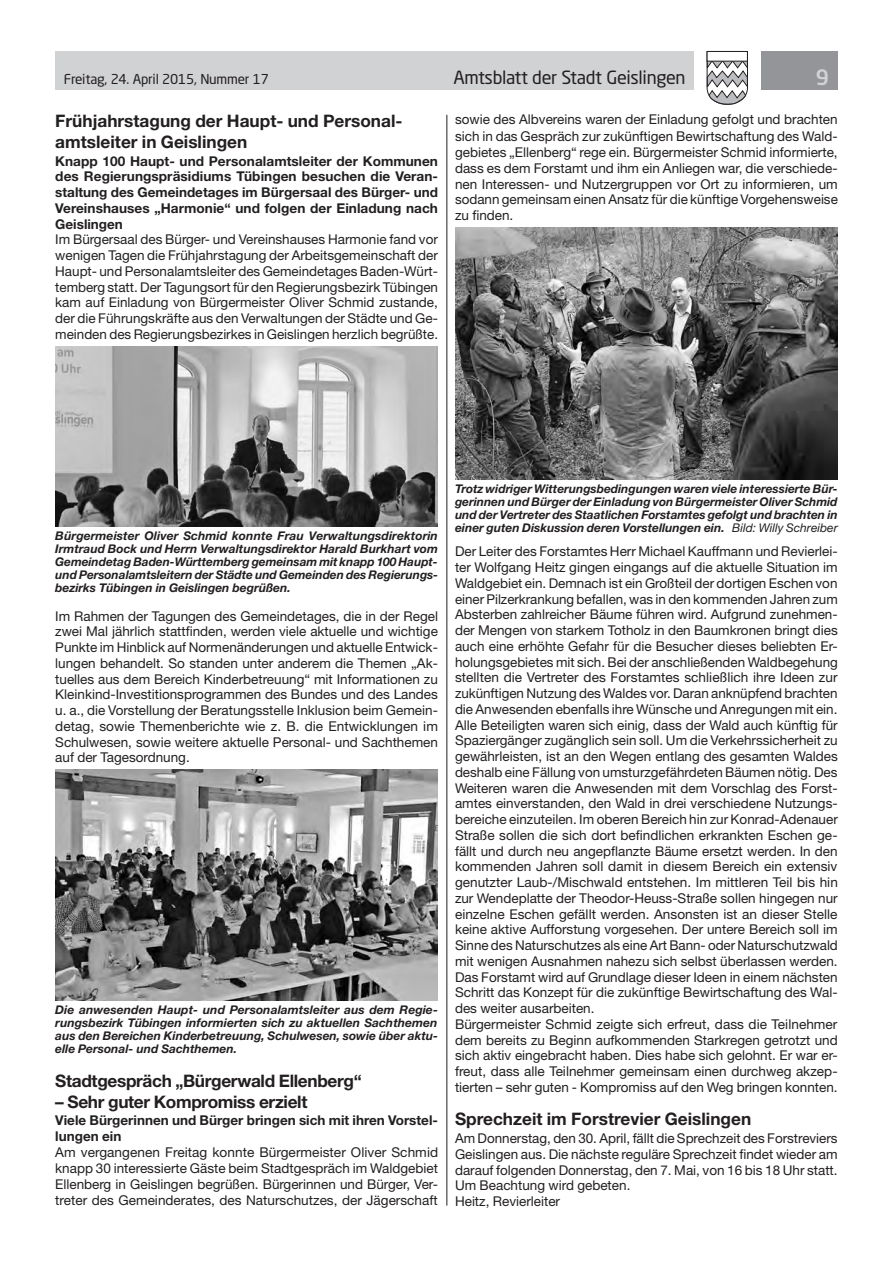
<style>
.page{position:relative;width:893px;height:1263px;background:#fff}
.page>*{position:absolute;margin:0;border:0;box-sizing:border-box;transform-origin:0 0}
.t1{font:500 21px "Neo Sans Std";color:#d1d2d4}
.t2{font:18px "Neo Sans Std";letter-spacing:-.02em;color:#231f20}
.t3{font:700 17.25px/20.5px "Helvetica Neue LT Std";color:#231f20}
.t4{font:700 17.25px "Helvetica Neue LT Std";letter-spacing:-.02em;color:#231f20}
.t5{font:13.5px/15.8px "Helvetica Neue LT Std";color:#231f20;text-align:justify}
.t6{font:700 13.5px/15.8px "Helvetica Neue LT Std";color:#231f20;text-align:justify}
.t7{font:13.5px "Neo Sans Std";letter-spacing:-.015em;color:#231f20}
.t8{font:italic 700 12px/13px "Helvetica Neue LT Std";color:#231f20;text-align:justify}
.s1{font-weight:400}
</style>
<div class="page">
<div style="left:55px;top:51px;width:639px;height:38px;background:#d1d2d4"></div>
<div style="left:761px;top:51px;width:77px;height:38px;background:#939598"></div>
<svg style="left:706px;top:51px;width:42px;height:54px"></svg>
<div style="left:707px;top:51px;width:41px;height:10px;background:#fff;border:1px solid #231f20"></div>
<hr style="left:446px;top:115px;width:1px;height:1090px;background:#231f20">
<img style="left:55px;top:346px;width:383px;height:180px">
<img style="left:55px;top:770px;width:383px;height:230px">
<img style="left:455px;top:228px;width:383px;height:251px">
<p class="t7" style="left:64px;top:71px;width:207px">Freitag, 24. April 2015, Nummer 17</p>
<h2 class="t2" style="left:453px;top:66px;width:234px">Amtsblatt der Stadt Geislingen</h2>
<h1 class="t1" style="left:816px;top:64px;width:15px">9</h1>
<p class="t3" style="left:55px;top:110px;width:349px">Frühjahrstagung der Haupt- und Personal&shy;amtsleiter in Geislingen</p>
<p class="t6" style="left:55px;top:153px;width:384px">Knapp 100 Haupt- und Personalamtsleiter der Kommunen des Regierungspräsidiums Tübingen besuchen die Veran&shy;staltung des Gemeindetages im Bürgersaal des Bürger- und Vereinshauses „Harmonie“ und folgen der Einladung nach Geislingen</p>
<p class="t5" style="left:55px;top:231px;width:384px">Im Bürgersaal des Bürger- und Vereinshauses Harmonie fand vor wenigen Tagen die Frühjahrstagung der Arbeitsgemeinschaft der Haupt- und Personalamtsleiter des Gemeindetages Baden-Würt&shy;temberg statt. Der Tagungsort für den Regierungsbezirk Tübingen kam auf Einladung von Bürgermeister Oliver Schmid zustande, der die Führungskräfte aus den Verwaltungen der Städte und Ge&shy;meinden des Regierungsbezirkes in Geislingen herzlich begrüßte.</p>
<p class="t5" style="left:455px;top:112px;width:384px">sowie des Albvereins waren der Einladung gefolgt und brachten sich in das Gespräch zur zukünftigen Bewirtschaftung des Wald&shy;gebietes „Ellenberg“ rege ein. Bürgermeister Schmid informierte, dass es dem Forstamt und ihm ein Anliegen war, die verschiede&shy;nen Interessen- und Nutzergruppen vor Ort zu informieren, um sodann gemeinsam einen Ansatz für die künftige Vorgehensweise zu finden.</p>
<p class="t8" style="left:55px;top:529px;width:384px">Bürgermeister Oliver Schmid konnte Frau Verwaltungsdirektorin Irmtraud Bock und Herrn Verwaltungsdirektor Harald Burkhart vom Gemeindetag Baden-Württemberg gemeinsam mit knapp 100 Haupt&shy;und Personalamtsleitern der Städte und Gemeinden des Regierungs&shy;bezirks Tübingen in Geislingen begrüßen.</p>
<p class="t5" style="left:55px;top:608px;width:384px">Im Rahmen der Tagungen des Gemeindetages, die in der Regel zwei Mal jährlich stattfinden, werden viele aktuelle und wichtige Punkte im Hinblick auf Normenänderungen und aktuelle Entwick&shy;lungen behandelt. So standen unter anderem die Themen „Ak&shy;tuelles aus dem Bereich Kinderbetreuung“ mit Informationen zu Kleinkind-Investitionsprogrammen des Bundes und des Landes u. a., die Vorstellung der Beratungsstelle Inklusion beim Gemein&shy;detag, sowie Themenberichte wie z. B. die Entwicklungen im Schulwesen, sowie weitere aktuelle Personal- und Sachthemen auf der Tagesordnung.</p>
<p class="t8" style="left:55px;top:1003px;width:384px">Die anwesenden Haupt- und Personalamtsleiter aus dem Regie&shy;rungsbezirk Tübingen informierten sich zu aktuellen Sachthemen aus den Bereichen Kinderbetreuung, Schulwesen, sowie über aktu&shy;elle Personal- und Sachthemen.</p>
<p class="t4" style="left:55px;top:1070px;width:308px">Stadtgespräch „Bürgerwald Ellenberg“</p>
<p class="t4" style="left:55px;top:1091px;width:254px">– Sehr guter Kompromiss erzielt</p>
<p class="t6" style="left:55px;top:1112px;width:384px">Viele Bürgerinnen und Bürger bringen sich mit ihren Vorstel&shy;lungen ein</p>
<p class="t5" style="left:55px;top:1144px;width:384px">Am vergangenen Freitag konnte Bürgermeister Oliver Schmid knapp 30 interessierte Gäste beim Stadtgespräch im Waldgebiet Ellenberg in Geislingen begrüßen. Bürgerinnen und Bürger, Ver&shy;treter des Gemeinderates, des Naturschutzes, der Jägerschaft</p>
<p class="t8" style="left:455px;top:482px;width:384px">Trotz widriger Witterungsbedingungen waren viele interessierte Bür&shy;gerinnen und Bürger der Einladung von Bürgermeister Oliver Schmid und der Vertreter des Staatlichen Forstamtes gefolgt und brachten in einer guten Diskussion deren Vorstellungen ein. <span class="s1">Bild: Willy Schreiber</span></p>
<p class="t5" style="left:455px;top:543px;width:384px;text-align:left">Der Leiter des Forstamtes Herr Michael Kauffmann und Revierlei&shy;ter Wolfgang Heitz gingen eingangs auf die aktuelle Situation im Waldgebiet ein. Demnach ist ein Großteil der dortigen Eschen von einer Pilzerkrankung befallen, was in den kommenden Jahren zum Absterben zahlreicher Bäume führen wird. Aufgrund zunehmen&shy;der Mengen von starkem Totholz in den Baumkronen bringt dies auch eine erhöhte Gefahr für die Besucher dieses beliebten Er&shy;holungsgebietes mit sich. Bei der anschließenden Waldbegehung stellten die Vertreter des Forstamtes schließlich ihre Ideen zur zukünftigen Nutzung des Waldes vor. Daran anknüpfend brachten die Anwesenden ebenfalls ihre Wünsche und Anregungen mit ein.<br>Alle Beteiligten waren sich einig, dass der Wald auch künftig für Spaziergänger zugänglich sein soll. Um die Verkehrssicherheit zu gewährleisten, ist an den Wegen entlang des gesamten Waldes deshalb eine Fällung von umsturzgefährdeten Bäumen nötig. Des Weiteren waren die Anwesenden mit dem Vorschlag des Forst&shy;amtes einverstanden, den Wald in drei verschiedene Nutzungs&shy;bereiche einzuteilen. Im oberen Bereich hin zur Konrad-Adenauer Straße sollen die sich dort befindlichen erkrankten Eschen ge&shy;fällt und durch neu angepflanzte Bäume ersetzt werden. In den kommenden Jahren soll damit in diesem Bereich ein extensiv genutzter Laub-/Mischwald entstehen. Im mittleren Teil bis hin zur Wendeplatte der Theodor-Heuss-Straße sollen hingegen nur einzelne Eschen gefällt werden. Ansonsten ist an dieser Stelle keine aktive Aufforstung vorgesehen. Der untere Bereich soll im Sinne des Naturschutzes als eine Art Bann- oder Naturschutzwald mit wenigen Ausnahmen nahezu sich selbst überlassen werden.<br>Das Forstamt wird auf Grundlage dieser Ideen in einem nächsten Schritt das Konzept für die zukünftige Bewirtschaftung des Wal&shy;des weiter ausarbeiten.<br>Bürgermeister Schmid zeigte sich erfreut, dass die Teilnehmer dem bereits zu Beginn aufkommenden Starkregen getrotzt und sich aktiv eingebracht haben. Dies habe sich gelohnt. Er war er&shy;freut, dass alle Teilnehmer gemeinsam einen durchweg akzep&shy;tierten – sehr guten - Kompromiss auf den Weg bringen konnten.</p>
<p class="t3" style="left:455px;top:1108px;width:298px">Sprechzeit im Forstrevier Geislingen</p>
<p class="t5" style="left:455px;top:1130px;width:384px;text-align:left">Am Donnerstag, den 30. April, fällt die Sprechzeit des Forstreviers Geislingen aus. Die nächste reguläre Sprechzeit findet wieder am darauf folgenden Donnerstag, den 7. Mai, von 16 bis 18 Uhr statt.<br>Um Beachtung wird gebeten.<br>Heitz, Revierleiter</p>
</div>
